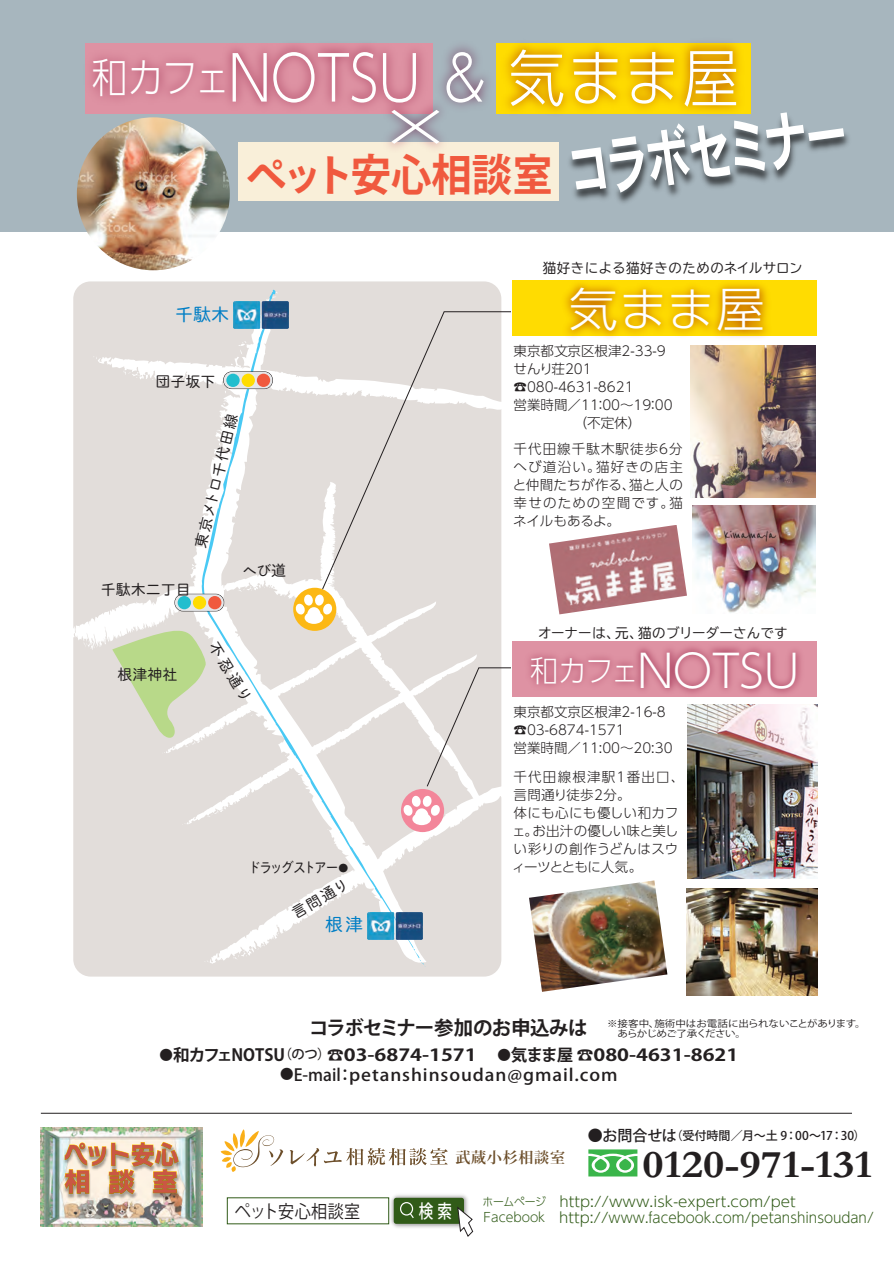
<style>
.page{position:relative;width:894px;height:1265px;background:#fff}
.page>*{position:absolute;margin:0;border:0;box-sizing:border-box;transform-origin:0 0}
.t1{font:63.9px "Heisei Kaku Go Std W7";color:#fff;scale:.69 1}
.t2{font:300 61.95px "UD Shin Go Pr 6 N";color:#fff;scale:.82 1}
.t3{font:300 54.6px "UD Shin Go Pr 6 N";color:#fff;scale:1.42 1}
.t4{font:300 46.95px "UD Shin Go Pr 6 N";color:#fff;scale:1.04 1}
.t5{font:300 45.15px "UD Shin Go Pr 6 N";color:#fff;scale:.95 1}
.t6{font:700 43.8px "Ryo Gothic Plus N";color:#f0593e;scale:.92 1}
.t7{font:700 39.45px "Garamond";color:#231f20;scale:1.15 1}
.t8{font:700 19.5px "Koz Go Pr 6 N";letter-spacing:-.03em;color:#231f20}
.t9{font:500 18.45px "Koz Go Pro";color:#fff;scale:.79 1}
.t10{font:18px "TB Chibi R Go Plus K Pro";color:#007ec5}
.t11{font:17.85px "Koz Go Pro";letter-spacing:.025em;color:#231f20;scale:.9 1}
.t12{font:700 16.65px "Koz Go Pr 6 N";color:#231f20}
.t13{font:500 16.65px "Koz Go Pr 6 N";letter-spacing:.05em;color:#231f20}
.t14{font:15px "TB Chibi R Go Plus K Pro";color:#231f20}
.t15{font:15px "TB Chibi R Go Plus K Pro";letter-spacing:-.205em;color:#231f20;scale:.9 1}
.t16{font:700 15px "Ryo Disp Plus N";letter-spacing:.05em;color:#6d4f2b}
.t17{font:300 14.25px/15.3px "UD Shin Go Pr 6 N";color:#315b18;scale:1.05 1}
.t18{font:300 13.5px/18px "UD Shin Go Pr 6 N";color:#231f20}
.t19{font:300 13.5px/18px "UD Shin Go Pr 6 N";letter-spacing:.025em;color:#231f20}
.t20{font:13.5px "TBUDR Go Std";letter-spacing:.02em;color:#231f20}
.t21{font:500 12px "Koz Go Pro";color:#231f20}
.t22{font:9.45px/9.8px "Koz Go Pr 6 N";letter-spacing:-.04em;color:#231f20;scale:1.11 1}
.s1{font-size:40.65px}
.s2{font-size:10.5px}
.s3{font-size:29.55px}
.s4{font-weight:500;font-size:13.5px}
.s5{font-weight:500;font-size:13.2px}
.s6{font-size:13.5px}
.s7{font-size:15px}
.s8{font-size:11.4px}
.s9{font-size:12.9px}
</style>
<div class="page">
<div style="left:0;top:0;width:893px;height:232px;background:#a7b6be"></div>
<img style="left:41px;top:1127px;width:161px;height:99px">
<img style="left:62px;top:1142px;width:120px;height:59px">
<img style="left:64px;top:1141px;width:115px;height:52px">
<svg style="left:220px;top:1129px;width:63px;height:42px"></svg>
<svg style="left:290px;top:1148px;width:157px;height:17px"></svg>
<img style="left:388px;top:1195px;width:80px;height:33px">
<div style="left:393px;top:1197px;width:71px;height:26px;background:#315b18;border-radius:3px"></div>
<svg style="left:456px;top:1205px;width:17px;height:32px"></svg>
<div style="left:400px;top:1201px;width:13px;height:14px;border:1px solid #fff;border-radius:50%"></div>
<svg style="left:408px;top:1211px;width:6px;height:7px"></svg>
<img style="left:687px;top:704px;width:130px;height:174px">
<svg style="left:588px;top:1149px;width:49px;height:27px"></svg>
<div style="left:73px;top:281px;width:428px;height:695px;background:#e2ddda;border-radius:17px"></div>
<svg style="left:210px;top:787px;width:292px;height:176px"></svg>
<svg style="left:93px;top:356px;width:108px;height:27px"></svg>
<div style="left:401px;top:788px;width:43px;height:43px;background:#f3869a;border-radius:50%"></div>
<svg style="left:187px;top:787px;width:290px;height:37px"></svg>
<svg style="left:419px;top:959px;width:6px;height:6px"></svg>
<svg style="left:201px;top:289px;width:218px;height:669px"></svg>
<svg style="left:269px;top:291px;width:9px;height:7px"></svg>
<div style="left:223px;top:371px;width:49px;height:17px;border:1px solid #231f20;border-radius:8px"></div>
<svg style="left:224px;top:372px;width:48px;height:16px"></svg>
<div style="left:226px;top:373px;width:13px;height:14px;background:#21bece;border-radius:50%"></div>
<div style="left:241px;top:373px;width:14px;height:14px;background:#ffdc01;border-radius:50%"></div>
<div style="left:257px;top:373px;width:13px;height:14px;background:#f0593e;border-radius:50%"></div>
<img style="left:367px;top:911px;width:55px;height:28px">
<img style="left:234px;top:301px;width:54px;height:27px">
<div style="left:512px;top:280px;width:304px;height:56px;background:#ffdc01"></div>
<img style="left:565px;top:283px;width:203px;height:54px">
<div style="left:512px;top:640px;width:304px;height:56px;background:#de92a3"></div>
<img style="left:518px;top:640px;width:297px;height:77px">
<svg style="left:321px;top:311px;width:190px;height:170px"></svg>
<svg style="left:73px;top:481px;width:438px;height:306px"></svg>
<hr style="left:41px;top:1112px;width:810px;height:1px;background:#231f20">
<img style="left:692px;top:505px;width:123px;height:108px">
<img style="left:549px;top:525px;width:137px;height:89px">
<img style="left:686px;top:888px;width:131px;height:107px">
<img style="left:690px;top:345px;width:125px;height:152px">
<img style="left:77px;top:117px;width:153px;height:153px;border-radius:76px">
<div style="left:238px;top:142px;width:321px;height:59px;background:#f9efd9"></div>
<img style="left:77px;top:43px;width:674px;height:142px">
<img style="left:559px;top:99px;width:290px;height:104px">
<img style="left:529px;top:880px;width:138px;height:111px">
<h2 class="t2" style="left:92px;top:28px;width:790px"><span class="s1">和カフェ</span>NOTSU ＆ 気まま屋</h2>
<h3 class="t3" style="left:376px;top:83px;width:56px">×</h3>
<h3 class="t6" style="left:246px;top:147px;width:334px">ペット安心相談室</h3>
<h1 class="t1" style="left:561px;top:133px;width:413px;rotate:-8deg">コラボセミナー</h1>
<h3 class="t10" style="left:175px;top:299px;width:55px">千駄木</h3>
<p class="t14" style="left:155px;top:368px;width:61px">団子坂下</p>
<p class="t14" style="left:187px;top:544px;width:139px;rotate:-76deg">東京メトロ千代田線</p>
<p class="t14" style="left:101px;top:576px;width:91px">千駄木二丁目</p>
<p class="t14" style="left:117px;top:661px;width:61px">根津神社</p>
<p class="t14" style="left:242px;top:557px;width:45px">へび道</p>
<p class="t14" style="left:223px;top:636px;width:69px;rotate:58deg">不忍通り</p>
<p class="t15" style="left:248px;top:854px;width:114px">ドラッグストアー<span class="s2">●</span></p>
<p class="t14" style="left:286px;top:902px;width:64px;rotate:-30deg">言問通り</p>
<h3 class="t10" style="left:325px;top:908px;width:39px">根津</h3>
<p class="t20" style="left:542px;top:257px;width:261px">猫好きによる猫好きのためのネイルサロン</p>
<h3 class="t4" style="left:569px;top:271px;width:190px">気まま屋</h3>
<p class="t18" style="left:513px;top:341px;width:160px">東京都文京区根津2-33-9せんり荘201 ☎080-4631-8621<br>営業時間／11：00～19：00　　　　　（不定休）</p>
<p class="t18" style="left:512px;top:439px;width:172px;text-align:justify">千代田線千駄木駅徒歩6分へび道沿い。猫好きの店主と仲間たちが作る、猫と人の幸せのための空間です。猫ネイルもあるよ。</p>
<p class="t20" style="left:538px;top:621px;width:251px">オーナーは、元、猫のブリーダーさんです</p>
<h3 class="t5" style="left:530px;top:634px;width:284px"><span class="s3">和カフェ</span>NOTSU</h3>
<p class="t18" style="left:513px;top:702px;width:160px">東京都文京区根津2-16-8 ☎03-6874-1571<br>営業時間／11:00～20:30</p>
<p class="t19" style="left:512px;top:767px;width:174px">千代田線根津駅1番出口、言問通り徒歩2分。<br>体にも心にも優しい和カフェ。お出汁の優しい味と美しい彩りの創作うどんはスウィーツとともに人気。</p>
<h3 class="t8" style="left:309px;top:1016px;width:280px">コラボセミナー参加のお申込みは</h3>
<p class="t12" style="left:159px;top:1044px;width:580px"><span class="s4">●</span>和カフェNOTSU<span class="s5">（のつ）</span>☎03-6874-1571　<span class="s4">●</span>気まま屋 ☎080-4631-8621</p>
<p class="t13" style="left:280px;top:1064px;width:339px"><span class="s6">●</span>E-mail：petanshinsoudan@gmail.com</p>
<p class="t22" style="left:607px;top:1018px;width:234px">※接客中、施術中はお電話に出られないことがあります。　あらかじめご了承ください。</p>
<p class="t16" style="left:455px;top:1147px;width:111px">武蔵小杉相談室</p>
<p class="t21" style="left:587px;top:1127px;width:279px"><span class="s7">●お問合せは</span>（受付時間／月～土 9：00～17：30）</p>
<h3 class="t7" style="left:642px;top:1137px;width:201px">0120-971-131</h3>
<h3 class="t11" style="left:235px;top:1199px;width:141px">ペット安心相談室</h3>
<h3 class="t9" style="left:419px;top:1198px;width:43px">検 索</h3>
<p class="t17" style="left:482px;top:1193px;width:374px"><span class="s8">ホームページ</span> http://www.isk-expert.com/pet<br><span class="s9">Facebook</span> http://www.facebook.com/petanshinsoudan/</p>
</div>
